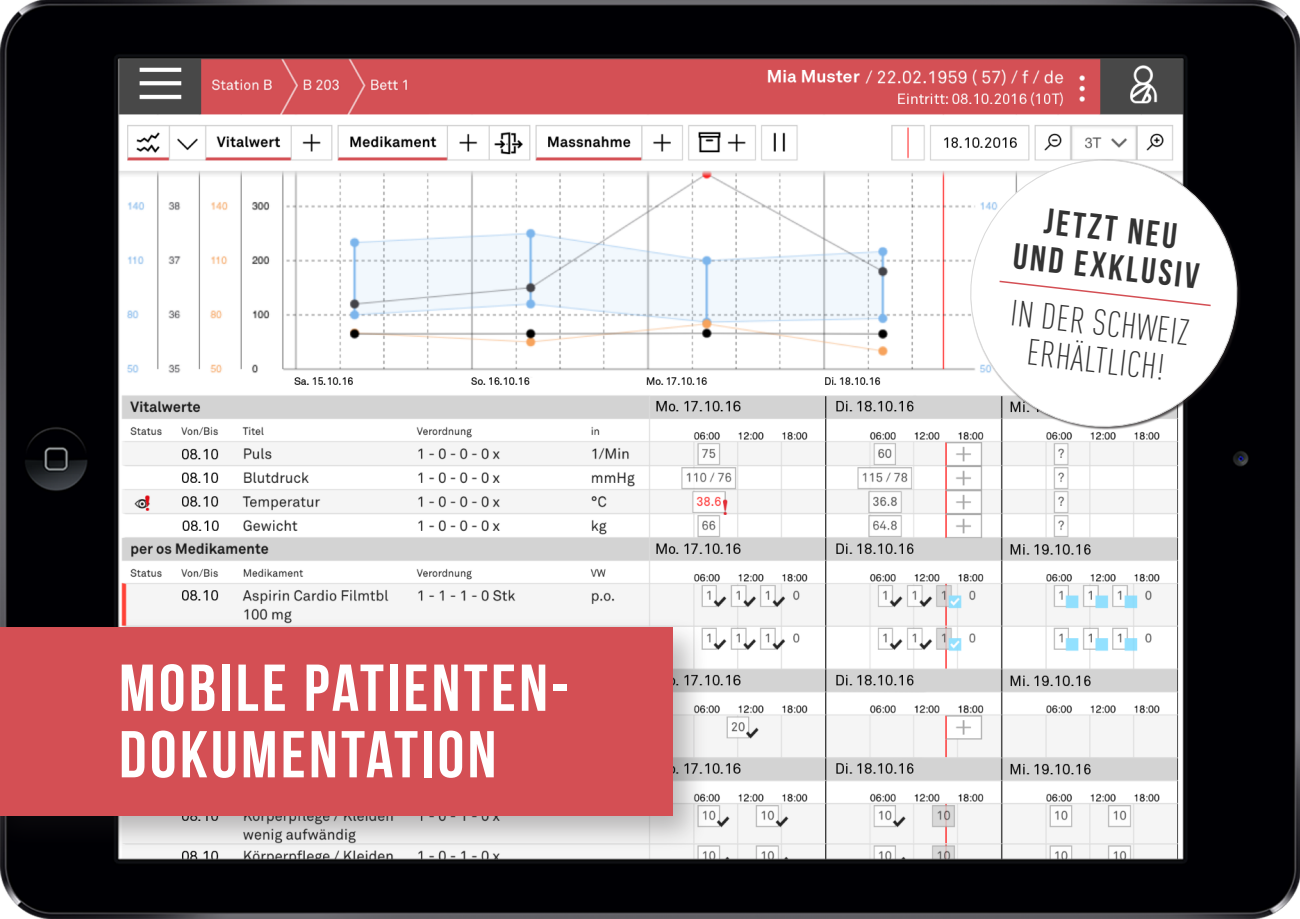
<style>
.page{position:relative;width:1300px;height:919px;background:#fff}
.page>*{position:absolute;margin:0;border:0;box-sizing:border-box;transform-origin:0 0}
.t1{font:66px/66.4px "Bebas Neue";letter-spacing:.05em;color:#fff}
.t2{font:300 condensed 36px/37.5px "DIN Pro";color:#333;text-align:center}
.t3{font:36px/37.3px "Bebas Neue";color:#333;text-align:center}
</style>
<div class="page">
<img style="left:0;top:0;width:1300px;height:918px">
<svg style="left:962px;top:152px;width:283px;height:281px"></svg>
<svg style="left:998px;top:279px;width:214px;height:28px"></svg>
<div style="left:0;top:616px;width:709px;height:236px;background:#231f20;opacity:.3"></div>
<div style="left:0;top:627px;width:672px;height:188px;background:#d44f54"></div>
<p class="t1" style="left:119px;top:653px;width:452px">MOBILE PATIENTEN-<br>DOKUMENTATION</p>
<p class="t3" style="left:1021px;top:198px;width:188px;rotate:7deg">JETZT NEU<br>UND EXKLUSIV</p>
<p class="t2" style="left:1014px;top:290px;width:181px;rotate:7deg">IN DER SCHWEIZ<br>ERHÄLTLICH!</p>
</div>
